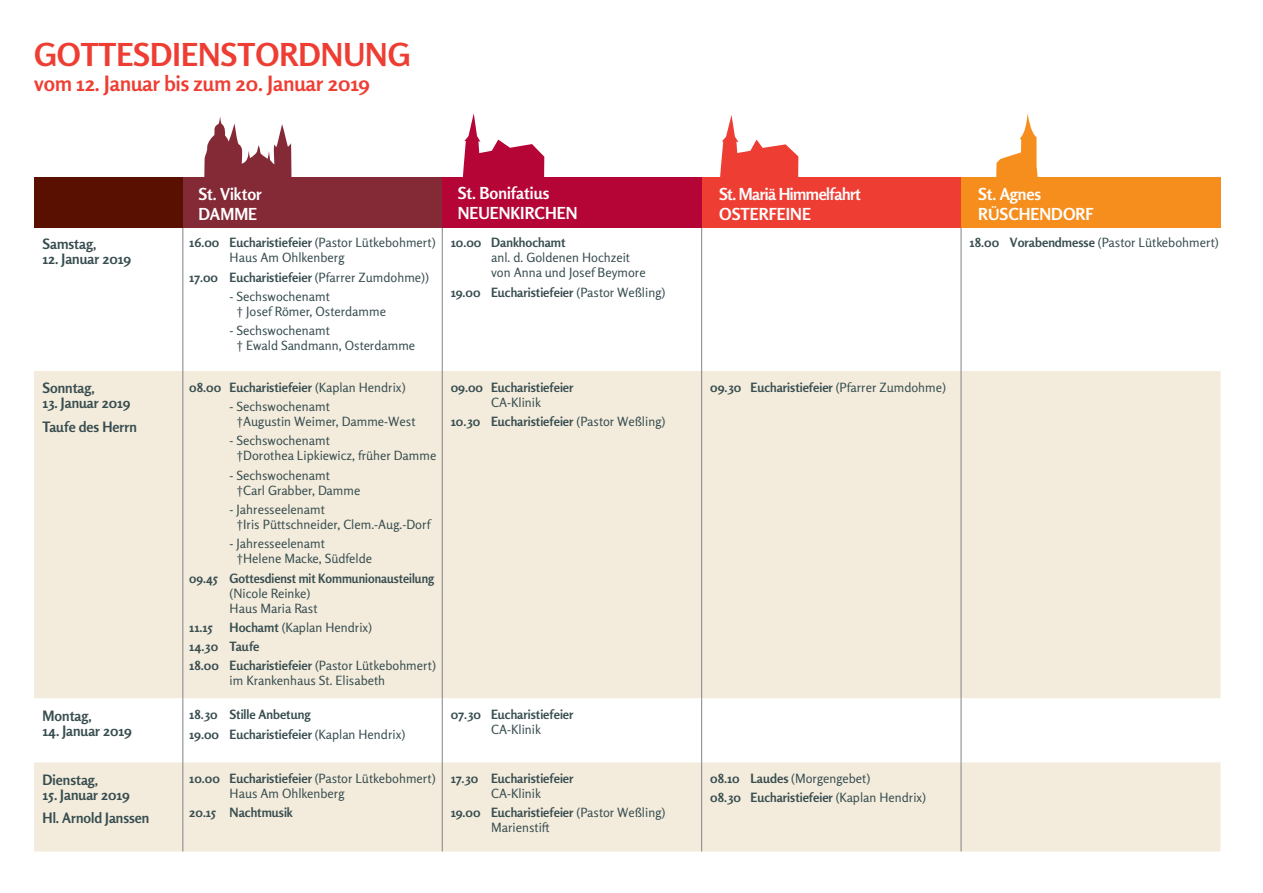
<style>
.page{position:relative;width:1263px;height:893px;background:#fff}
.page>*{position:absolute;margin:0;border:0;box-sizing:border-box;transform-origin:0 0}
.t1{font:700 31.5px "Rosario";color:#ee3e34}
.t2{font:700 21px "Rosario";color:#ee3e34}
.t3{font:700 16.5px/19.8px "Rosario";color:#fff}
.t4{font:700 16.5px/19.8px "Rosario";letter-spacing:-.03em;color:#fff}
.t5{font:700 14.25px/23.5px "Rosario";color:#384d50}
.t6{font:12.75px/15px "Rosario";color:#384d50}
.t7{font:700 12.75px/19.2px "Rosario";color:#384d50}
.s1{font-weight:700}
.s2{font-weight:400}
</style>
<div class="page">
<div style="left:34px;top:371px;width:1186px;height:480px;background:#f3ecdc"></div>
<svg style="left:34px;top:698px;width:1186px;height:64px"></svg>
<hr style="left:182px;top:226px;width:1px;height:145px;background:#808285">
<hr style="left:442px;top:226px;width:1px;height:145px;background:#808285">
<hr style="left:182px;top:371px;width:1px;height:327px;background:#808285">
<hr style="left:442px;top:371px;width:1px;height:327px;background:#808285">
<hr style="left:182px;top:698px;width:1px;height:64px;background:#808285">
<hr style="left:442px;top:698px;width:1px;height:64px;background:#808285">
<hr style="left:182px;top:762px;width:1px;height:89px;background:#808285">
<hr style="left:442px;top:762px;width:1px;height:89px;background:#808285">
<hr style="left:701px;top:226px;width:1px;height:145px;background:#808285">
<hr style="left:701px;top:371px;width:1px;height:327px;background:#808285">
<hr style="left:701px;top:698px;width:1px;height:64px;background:#808285">
<hr style="left:701px;top:762px;width:1px;height:89px;background:#808285">
<hr style="left:961px;top:226px;width:1px;height:145px;background:#808285">
<hr style="left:961px;top:371px;width:1px;height:327px;background:#808285">
<hr style="left:961px;top:698px;width:1px;height:64px;background:#808285">
<hr style="left:961px;top:762px;width:1px;height:89px;background:#808285">
<div style="left:701px;top:177px;width:262px;height:50px;background:#ee3e34"></div>
<div style="left:961px;top:177px;width:259px;height:50px;background:#f68e1e"></div>
<div style="left:182px;top:177px;width:261px;height:50px;background:#842936"></div>
<div style="left:442px;top:177px;width:260px;height:50px;background:#b50536"></div>
<div style="left:34px;top:177px;width:149px;height:50px;background:#5a1000"></div>
<svg style="left:720px;top:115px;width:78px;height:62px"></svg>
<svg style="left:204px;top:117px;width:88px;height:60px"></svg>
<svg style="left:462px;top:113px;width:82px;height:64px"></svg>
<svg style="left:996px;top:114px;width:42px;height:63px"></svg>
<h1 class="t1" style="left:34px;top:35px;width:378px">GOTTESDIENSTORDNUNG</h1>
<h2 class="t2" style="left:34px;top:71px;width:337px">vom 12. Januar bis zum 20. Januar 2019</h2>
<p class="t5" style="left:43px;top:232px;width:55px">Samstag,</p>
<p class="t5" style="left:43px;top:247px;width:90px">12. Januar 2019</p>
<p class="t5" style="left:43px;top:376px;width:54px">Sonntag,</p>
<p class="t5" style="left:43px;top:391px;width:96px">13. Januar 2019<br>Taufe des Herrn</p>
<p class="t5" style="left:43px;top:704px;width:51px">Montag,</p>
<p class="t5" style="left:43px;top:719px;width:91px">14. Januar 2019</p>
<p class="t5" style="left:43px;top:768px;width:57px">Dienstag,</p>
<p class="t5" style="left:43px;top:783px;width:108px">15. Januar 2019<br>Hl. Arnold Janssen</p>
<p class="t3" style="left:199px;top:184px;width:65px">St. Viktor<br>DAMME</p>
<p class="t3" style="left:458px;top:183px;width:121px">St. Bonifatius<br>NEUENKIRCHEN</p>
<p class="t4" style="left:719px;top:184px;width:143px">St. Mariä Himmelfahrt<br>OSTERFEINE</p>
<p class="t3" style="left:978px;top:184px;width:117px">St. Agnes<br>RÜSCHENDORF</p>
<p class="t6" style="left:230px;top:235px;width:208px;text-indent:-40px"><span class="s1">16.00 Eucharistiefeier</span> (Pastor Lütkebohmert)<br>Haus Am Ohlkenberg</p>
<p class="t7" style="left:189px;top:267px;width:241px">17.00 Eucharistiefeier <span class="s2">(Pfarrer Zumdohme))</span></p>
<p class="t6" style="left:237px;top:289px;width:151px;text-indent:-7px">- Sechswochenamt<br>† Josef Römer, Osterdamme</p>
<p class="t6" style="left:237px;top:323px;width:180px;text-indent:-7px">- Sechswochenamt<br>† Ewald Sandmann, Osterdamme</p>
<p class="t7" style="left:189px;top:378px;width:218px">08.00 Eucharistiefeier <span class="s2">(Kaplan Hendrix)</span></p>
<p class="t6" style="left:237px;top:399px;width:180px;text-indent:-7px">- Sechswochenamt<br>†Augustin Weimer, Damme-West</p>
<p class="t6" style="left:237px;top:433px;width:201px;text-indent:-7px">- Sechswochenamt<br>†Dorothea Lipkiewicz, früher Damme</p>
<p class="t6" style="left:237px;top:468px;width:125px;text-indent:-7px">- Sechswochenamt †Carl Grabber, Damme</p>
<p class="t6" style="left:237px;top:502px;width:195px;text-indent:-7px">- Jahresseelenamt<br>†Iris Püttschneider, Clem.-Aug.-Dorf</p>
<p class="t6" style="left:237px;top:536px;width:137px;text-indent:-7px">- Jahresseelenamt †Helene Macke, Südfelde</p>
<p class="t7" style="left:189px;top:568px;width:246px">09.45 Gottesdienst mit Kommunionausteilung</p>
<p class="t6" style="left:230px;top:585px;width:89px">(Nicole Reinke)<br>Haus Maria Rast</p>
<p class="t7" style="left:189px;top:617px;width:25px">11.15</p>
<p class="t7" style="left:189px;top:617px;width:248px;text-indent:40px">Hochamt <span class="s2">(Kaplan Hendrix)<br></span>14.30 Taufe<br>18.00 Eucharistiefeier <span class="s2">(Pastor Lütkebohmert)</span></p>
<p class="t6" style="left:230px;top:673px;width:157px">im Krankenhaus St. Elisabeth</p>
<p class="t7" style="left:451px;top:233px;width:116px">10.00 Dankhochamt</p>
<p class="t6" style="left:491px;top:250px;width:156px">anl. d. Goldenen Hochzeit von Anna und Josef Beymore</p>
<p class="t7" style="left:451px;top:282px;width:216px">19.00 Eucharistiefeier <span class="s2">(Pastor Weßling)</span></p>
<p class="t7" style="left:451px;top:378px;width:124px">09.00 Eucharistiefeier</p>
<p class="t6" style="left:451px;top:393px;width:216px;line-height:19.2px;text-indent:40px">CA-Klinik<br><span class="s1">10.30 Eucharistiefeier</span> (Pastor Weßling)</p>
<p class="t7" style="left:189px;top:705px;width:218px">18.30 Stille Anbetung<br>19.00 Eucharistiefeier <span class="s2">(Kaplan Hendrix)</span></p>
<p class="t7" style="left:451px;top:705px;width:124px">07.30 Eucharistiefeier</p>
<p class="t6" style="left:491px;top:722px;width:51px">CA-Klinik</p>
<p class="t6" style="left:230px;top:771px;width:208px;text-indent:-40px"><span class="s1">10.00 Eucharistiefeier</span> (Pastor Lütkebohmert)<br>Haus Am Ohlkenberg</p>
<p class="t7" style="left:189px;top:803px;width:105px">20.15 Nachtmusik</p>
<p class="t7" style="left:451px;top:769px;width:124px">17.30 Eucharistiefeier</p>
<p class="t6" style="left:451px;top:784px;width:216px;line-height:19.2px;text-indent:40px">CA-Klinik<br><span class="s1">19.00 Eucharistiefeier</span> (Pastor Weßling)</p>
<p class="t6" style="left:491px;top:820px;width:60px">Marienstift</p>
<p class="t6" style="left:969px;top:235px;width:251px"><span class="s1">18.00 Vorabendmesse</span> (Pastor Lütkebohmert)</p>
<p class="t7" style="left:710px;top:378px;width:237px">09.30 Eucharistiefeier <span class="s2">(Pfarrer Zumdohme)</span></p>
<p class="t7" style="left:710px;top:769px;width:218px">08.10 Laudes <span class="s2">(Morgengebet)<br></span>08.30 Eucharistiefeier <span class="s2">(Kaplan Hendrix)</span></p>
</div>
